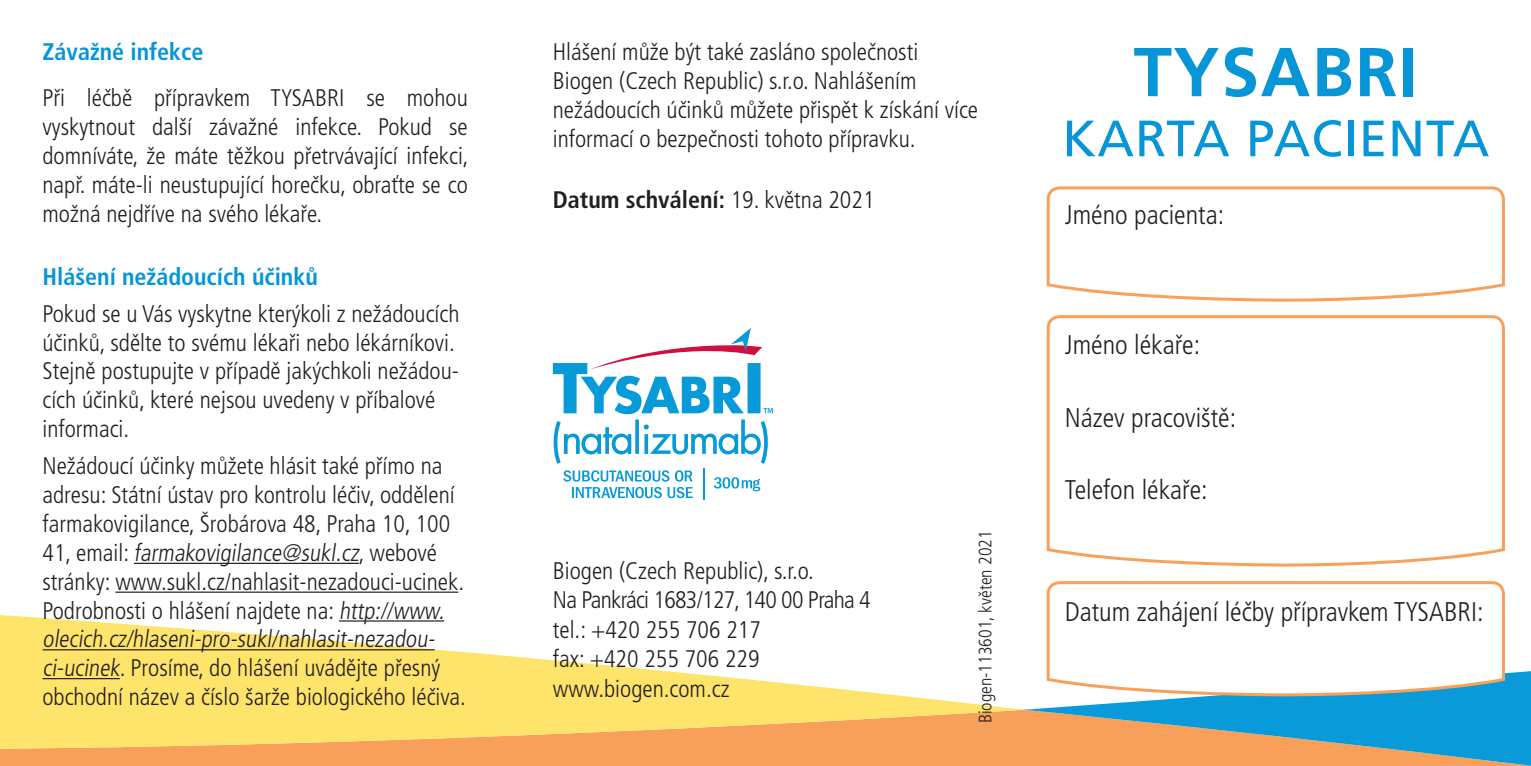
<style>
.page{position:relative;width:1531px;height:766px;background:#fff}
.page>*{position:absolute;margin:0;border:0;box-sizing:border-box;transform-origin:0 0}
.t1{font:700 69px "Frutiger CE";letter-spacing:.02em;color:#0696d7}
.t2{font:51px "Frutiger CE";letter-spacing:.02em;color:#0696d7}
.t3{font:300 condensed 27px "Frutiger CE";color:#231f20}
.t4{font:300 condensed 24px/28.8px "Frutiger CE";color:#231f20}
.t5{font:700 condensed 24px "Frutiger CE";color:#0696d7}
.t6{font:700 condensed 24px "Frutiger CE";color:#231f20}
.t7{font:300 condensed 18px "Frutiger CE";color:#231f20}
.s1{font-weight:300}
</style>
<div class="page">
<div style="left:0;top:758px;width:1023px;height:7px;background:#f8a05a"></div>
<svg style="left:0;top:615px;width:1023px;height:143px;fill:#ffe46c"></svg>
<svg style="left:1023px;top:671px;width:508px;height:94px;background:#74a1a7"></svg>
<hr style="left:134px;top:562px;width:225px;height:1px;background:#231f20">
<hr style="left:115px;top:591px;width:343px;height:1px;background:#231f20">
<hr style="left:339px;top:620px;width:105px;height:1px;background:#231f20">
<hr style="left:43px;top:649px;width:392px;height:1px;background:#231f20">
<hr style="left:43px;top:677px;width:77px;height:2px;background:#231f20">
<svg style="left:1046px;top:315px;width:459px;height:252px"></svg>
<svg style="left:1046px;top:186px;width:459px;height:116px"></svg>
<svg style="left:1045px;top:581px;width:461px;height:117px"></svg>
<svg style="left:563px;top:470px;width:130px;height:28px"></svg>
<svg style="left:714px;top:477px;width:46px;height:14px"></svg>
<hr style="left:703px;top:468px;width:2px;height:31px;background:#069ad9">
<svg style="left:553px;top:328px;width:220px;height:135px"></svg>
<p class="t5" style="left:43px;top:38px;width:162px">Závažné infekce</p>
<p class="t4" style="left:43px;top:84px;width:428px;text-align:justify">Při léčbě přípravkem TYSABRI se mohou vyskytnout další závažné infekce. Pokud se domníváte, že máte těžkou přetrvávající infekci, např. máte-li neustupující horečku, obraťte se co možná nejdříve na svého lékaře.</p>
<p class="t5" style="left:43px;top:262px;width:277px">Hlášení nežádoucích účinků</p>
<p class="t4" style="left:43px;top:299px;width:418px">Pokud se u Vás vyskytne kterýkoli z nežádoucích účinků, sdělte to svému lékaři nebo lékárníkovi.<br>Stejně postupujte v případě jakýchkoli nežádou&shy;cích účinků, které nejsou uvedeny v příbalové informaci.</p>
<p class="t4" style="left:43px;top:452px;width:425px">Nežádoucí účinky můžete hlásit také přímo na adresu: Státní ústav pro kontrolu léčiv, oddělení farmakovigilance, Šrobárova 48, Praha 10, 100<br>4 1 , e m a i l : farmakovigilance@sukl.cz, we b ové stránky: www.sukl.cz/nahlasit-nezadouci-ucinek.<br>Podrobnosti o hlášení najdete na: http://www. olecich.cz/hlaseni-pro-sukl/nahlasit-nezadou&shy;ci-ucinek. Prosíme, do hlášení uvádějte přesný obchodní název a číslo šarže biologického léčiva.</p>
<p class="t4" style="left:553px;top:38px;width:427px">Hlášení může být také zasláno společnosti Biogen (Czech Republic) s.r.o. Nahlášením nežádoucích účinků můžete přispět k získání více informací o bezpečnosti tohoto přípravku.</p>
<p class="t6" style="left:553px;top:186px;width:323px">Datum schválení: <span class="s1">19. května 2021</span></p>
<p class="t4" style="left:553px;top:555px;width:319px">Biogen (Czech Republic), s.r.o.<br>Na Pankráci 1683/127, 140 00 Praha 4 tel.: +420 255 706 217<br>fax: +420 255 706 229 www.biogen.com.cz</p>
<p class="t7" style="left:975px;top:723px;width:194px;rotate:-90deg">Biogen-113601, květen 2021</p>
<h1 class="t1" style="left:1133px;top:33px;width:286px">TYSABRI</h1>
<h2 class="t2" style="left:1062px;top:109px;width:429px">KARTA PACIENTA</h2>
<p class="t3" style="left:1064px;top:199px;width:161px">Jméno pacienta:</p>
<p class="t3" style="left:1064px;top:329px;width:137px">Jméno lékaře:</p>
<p class="t3" style="left:1064px;top:401px;width:173px">Název pracoviště:</p>
<p class="t3" style="left:1064px;top:474px;width:145px">Telefon lékaře:</p>
<p class="t3" style="left:1064px;top:595px;width:420px">Datum zahájení léčby přípravkem TYSABRI:</p>
</div>
